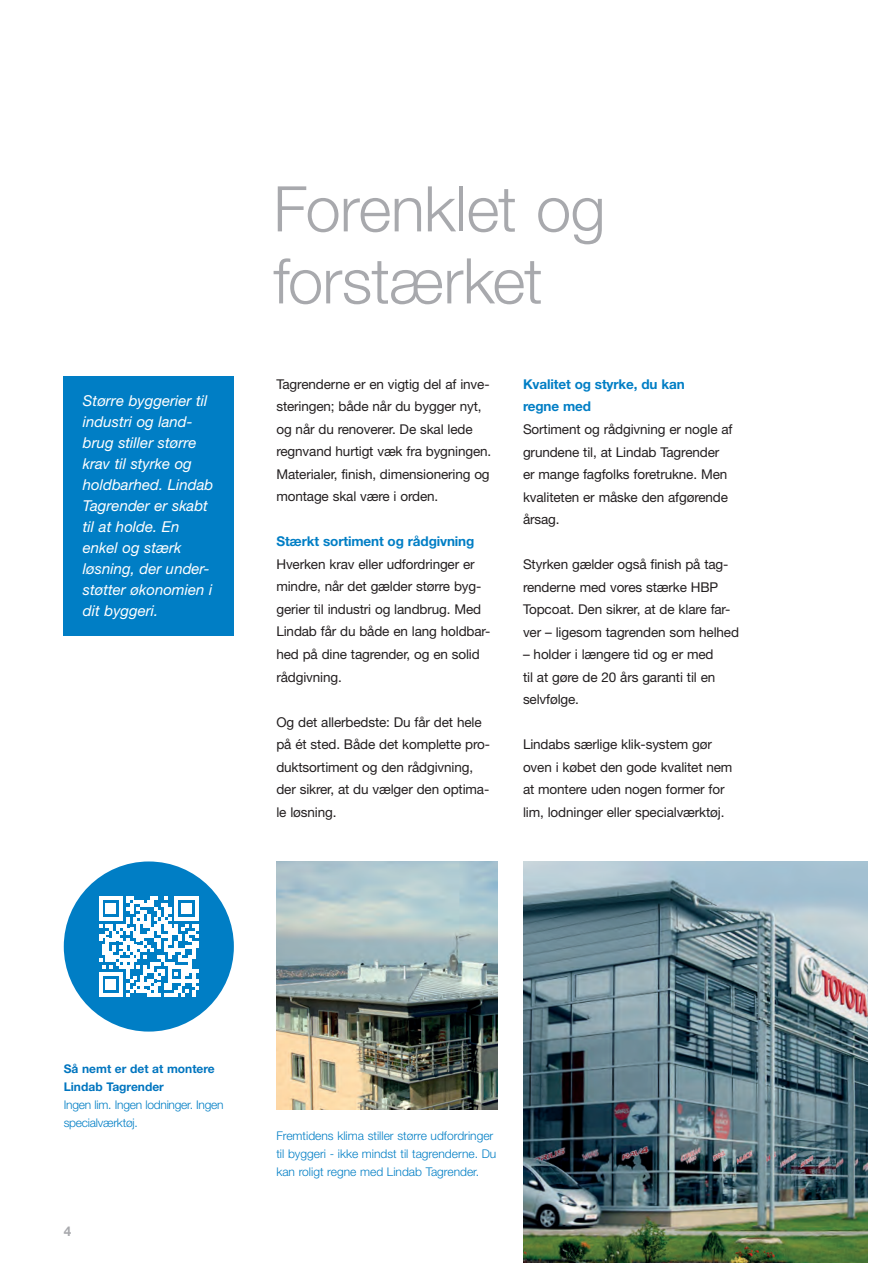
<style>
.page{position:relative;width:893px;height:1263px;background:#fff}
.page>*{position:absolute;margin:0;border:0;box-sizing:border-box;transform-origin:0 0}
.t1{font:300 63px/72px "Helvetica Neue LT Std";letter-spacing:-.01em;color:#a8a9ad}
.t2{font:italic 15px/21px "Helvetica Neue LT Std";color:#fff}
.t3{font:13.5px/22.5px "Helvetica Neue LT Std";letter-spacing:-.01em;color:#231f20}
.t4{font:700 13.5px/22.5px "Helvetica Neue LT Std";letter-spacing:-.01em;color:#007ec5}
.t5{font:700 13.5px "Helvetica Neue LT Std";color:#a8a9ad}
.t6{font:300 12px/18px "Helvetica Neue LT Std";color:#007ec5}
.t7{font:300 12px/18px "Helvetica Neue LT Std";letter-spacing:-.02em;color:#007ec5}
.t8{font:700 12px/18px "Helvetica Neue LT Std";color:#0075bf}
</style>
<div class="page">
<img style="left:524px;top:861px;width:343px;height:402px">
<img style="left:276px;top:861px;width:221px;height:248px">
<div style="left:64px;top:376px;width:170px;height:259px;background:#007ec5"></div>
<div style="left:64px;top:861px;width:170px;height:170px;background:#007ec5;border-radius:50%"></div>
<svg style="left:99px;top:896px;width:100px;height:100px"></svg>
<p class="t2" style="left:83px;top:390px;width:132px">Større byggerier til industri og land&shy;brug stiller større krav til styrke og holdbarhed. Lindab<br>Tagrender er skabt til at holde. En enkel og stærk løsning, der under&shy;støtter økonomien i dit byggeri.</p>
<h1 class="t1" style="left:273px;top:172px;width:334px">Forenklet og forstærket</h1>
<p class="t3" style="left:276px;top:373px;width:216px">Tagrenderne er en vigtig del af inve&shy;steringen; både når du bygger nyt, og når du renoverer. De skal lede regnvand hurtigt væk fra bygningen.<br>Materialer, finish, dimensionering og montage skal være i orden.</p>
<p class="t4" style="left:276px;top:530px;width:199px">Stærkt sortiment og rådgivning</p>
<p class="t3" style="left:276px;top:553px;width:215px">Hverken krav eller udfordringer er mindre, når det gælder større byg&shy;gerier til industri og landbrug. Med<br>Lindab får du både en lang holdbar&shy;hed på dine tagrender, og en solid rådgivning.</p>
<p class="t3" style="left:276px;top:710px;width:215px">Og det allerbedste: Du får det hele på ét sted. Både det komplette pro&shy;duktsortiment og den rådgivning, der sikrer, at du vælger den optima&shy;le løsning.</p>
<p class="t4" style="left:523px;top:373px;width:163px">Kvalitet og styrke, du kan regne med</p>
<p class="t3" style="left:523px;top:418px;width:211px">Sortiment og rådgivning er nogle af grundene til, at Lindab Tagrender er mange fagfolks foretrukne. Men kvaliteten er måske den afgørende årsag.</p>
<p class="t3" style="left:523px;top:553px;width:217px">Styrken gælder også finish på tag&shy;renderne med vores stærke HBP Topcoat. Den sikrer, at de klare far&shy;ver – ligesom tagrenden som helhed</p>
<p class="t3" style="left:523px;top:643px;width:194px">– holder i længere tid og er med til at gøre de 20 års garanti til en selvfølge.</p>
<p class="t3" style="left:523px;top:733px;width:211px">Lindabs særlige klik-system gør oven i købet den gode kvalitet nem at montere uden nogen former for lim, lodninger eller specialværktøj.</p>
<p class="t8" style="left:64px;top:1059px;width:153px">Så nemt er det at montere<br>Lindab Tagrender</p>
<p class="t7" style="left:64px;top:1095px;width:161px">Ingen lim. Ingen lodninger. Ingen specialværktøj.</p>
<p class="t5" style="left:64px;top:1223px;width:9px">4</p>
<p class="t6" style="left:276px;top:1126px;width:221px">Fremtidens klima stiller større udfordringer til byggeri - ikke mindst til tagrenderne. Du kan roligt regne med Lindab Tagrender.</p>
</div>
